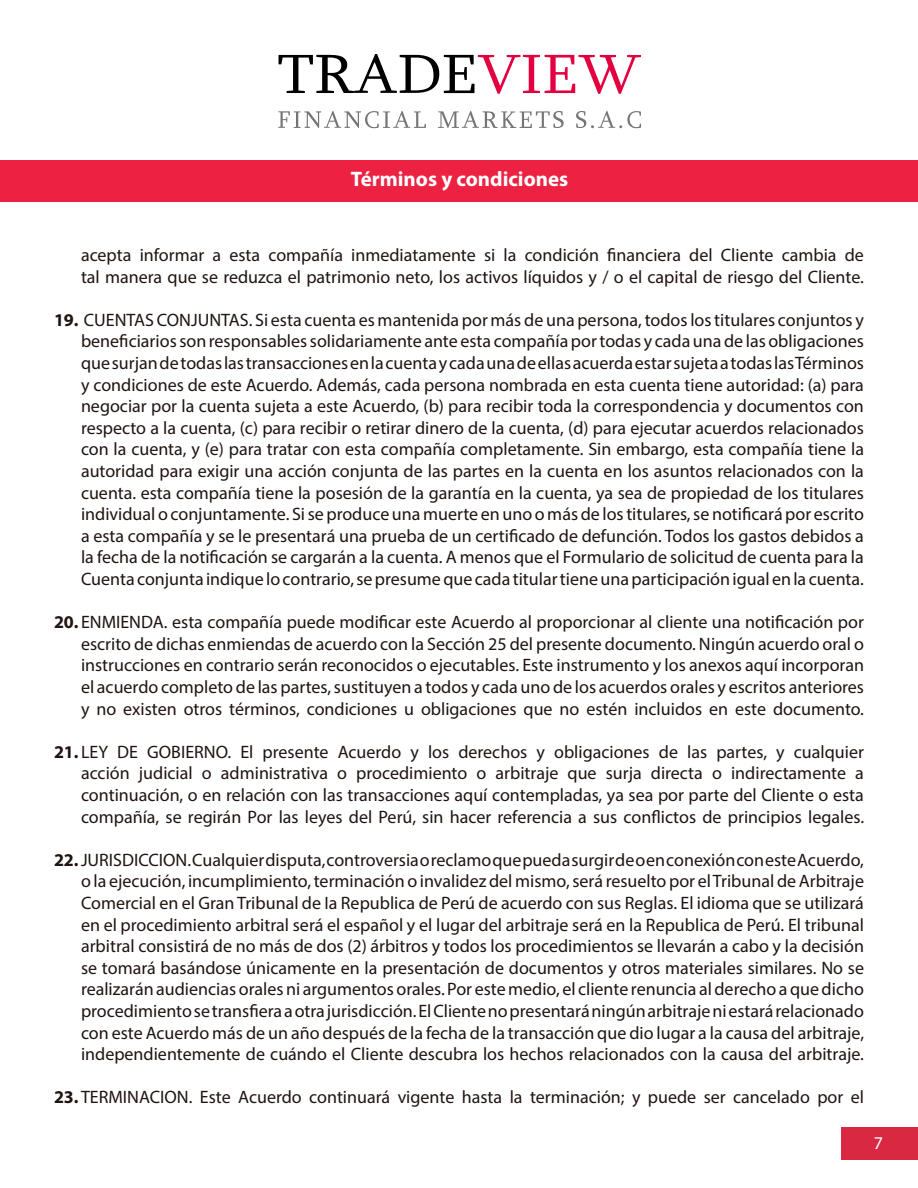
<style>
.page{position:relative;width:918px;height:1188px;background:#fff}
.page>*{position:absolute;margin:0;border:0;box-sizing:border-box;transform-origin:0 0}
.t1{font:700 21px "Myriad Pro";color:#fff}
.t2{font:18px/21.6px "Myriad Pro";color:#1f1410;text-align:justify}
.t3{font:18px "Myriad Pro";color:#fff}
.s1{font-weight:700}
</style>
<div class="page">
<div style="left:841px;top:1128px;width:77px;height:32px;background:#d92942"></div>
<hr style="left:0;top:160px;width:1px;height:42px;background:#ed2141">
<div style="left:1px;top:160px;width:917px;height:42px;background:#ed2141"></div>
<svg style="left:279px;top:54px;width:362px;height:40px"></svg>
<svg style="left:278px;top:111px;width:148px;height:17px"></svg>
<svg style="left:438px;top:111px;width:126px;height:17px"></svg>
<svg style="left:576px;top:111px;width:65px;height:17px"></svg>
<p class="t1" style="left:351px;top:166px;width:219px">Términos y condiciones</p>
<p class="t2" style="left:81px;top:244px;width:784px">acepta informar a esta compañía inmediatamente si la condición financiera del Cliente cambia de tal manera que se reduzca el patrimonio neto, los activos líquidos y / o el capital de riesgo del Cliente.</p>
<p class="t2" style="left:81px;top:309px;width:785px;text-indent:-27px"><span class="s1">19.</span> CUENTAS CONJUNTAS. Si esta cuenta es mantenida por más de una persona, todos los titulares conjuntos y beneficiarios son responsables solidariamente ante esta compañía por todas y cada una de las obligaciones que surjan de todas las transacciones en la cuenta y cada una de ellas acuerda estar sujeta a todas las Términos y condiciones de este Acuerdo. Además, cada persona nombrada en esta cuenta tiene autoridad: (a) para negociar por la cuenta sujeta a este Acuerdo, (b) para recibir toda la correspondencia y documentos con respecto a la cuenta, (c) para recibir o retirar dinero de la cuenta, (d) para ejecutar acuerdos relacionados con la cuenta, y (e) para tratar con esta compañía completamente. Sin embargo, esta compañía tiene la autoridad para exigir una acción conjunta de las partes en la cuenta en los asuntos relacionados con la cuenta. esta compañía tiene la posesión de la garantía en la cuenta, ya sea de propiedad de los titulares individual o conjuntamente. Si se produce una muerte en uno o más de los titulares, se notificará por escrito a esta compañía y se le presentará una prueba de un certificado de defunción. Todos los gastos debidos a la fecha de la notificación se cargarán a la cuenta. A menos que el Formulario de solicitud de cuenta para la Cuenta conjunta indique lo contrario, se presume que cada titular tiene una participación igual en la cuenta.</p>
<p class="t2" style="left:81px;top:611px;width:785px;text-indent:-27px"><span class="s1">20.</span> ENMIENDA. esta compañía puede modificar este Acuerdo al proporcionar al cliente una notificación por escrito de dichas enmiendas de acuerdo con la Sección 25 del presente documento. Ningún acuerdo oral o instrucciones en contrario serán reconocidos o ejecutables. Este instrumento y los anexos aquí incorporan el acuerdo completo de las partes, sustituyen a todos y cada uno de los acuerdos orales y escritos anteriores y no existen otros términos, condiciones u obligaciones que no estén incluidos en este documento.</p>
<p class="t2" style="left:81px;top:741px;width:785px;text-indent:-27px"><span class="s1">21.</span> LEY DE GOBIERNO. El presente Acuerdo y los derechos y obligaciones de las partes, y cualquier acción judicial o administrativa o procedimiento o arbitraje que surja directa o indirectamente a continuación, o en relación con las transacciones aquí contempladas, ya sea por parte del Cliente o esta compañía, se regirán Por las leyes del Perú, sin hacer referencia a sus conflictos de principios legales.</p>
<p class="t2" style="left:81px;top:849px;width:785px;text-indent:-27px"><span class="s1">22.</span>JURISDICCION. Cualquier disputa, controversia o reclamo que pueda surgir de o en conexión con este Acuerdo, o la ejecución, incumplimiento, terminación o invalidez del mismo, será resuelto por el Tribunal de Arbitraje Comercial en el Gran Tribunal de Ia Republica de Perú de acuerdo con sus Reglas. El idioma que se utilizará en el procedimiento arbitral será el español y el lugar del arbitraje será en la Republica de Perú. El tribunal arbitral consistirá de no más de dos (2) árbitros y todos los procedimientos se llevarán a cabo y la decisión se tomará basándose únicamente en la presentación de documentos y otros materiales similares. No se realizarán audiencias orales ni argumentos orales. Por este medio, el cliente renuncia al derecho a que dicho procedimiento se transfiera a otra jurisdicción. El Cliente no presentará ningún arbitraje ni estará relacionado con este Acuerdo más de un año después de la fecha de la transacción que dio lugar a la causa del arbitraje, independientemente de cuándo el Cliente descubra los hechos relacionados con la causa del arbitraje.</p>
<p class="t2" style="left:54px;top:1086px;width:812px"><span class="s1">23.</span> TERMINACION. Este Acuerdo continuará vigente hasta la terminación; y puede ser cancelado por el</p>
<p class="t3" style="left:874px;top:1132px;width:11px">7</p>
</div>
